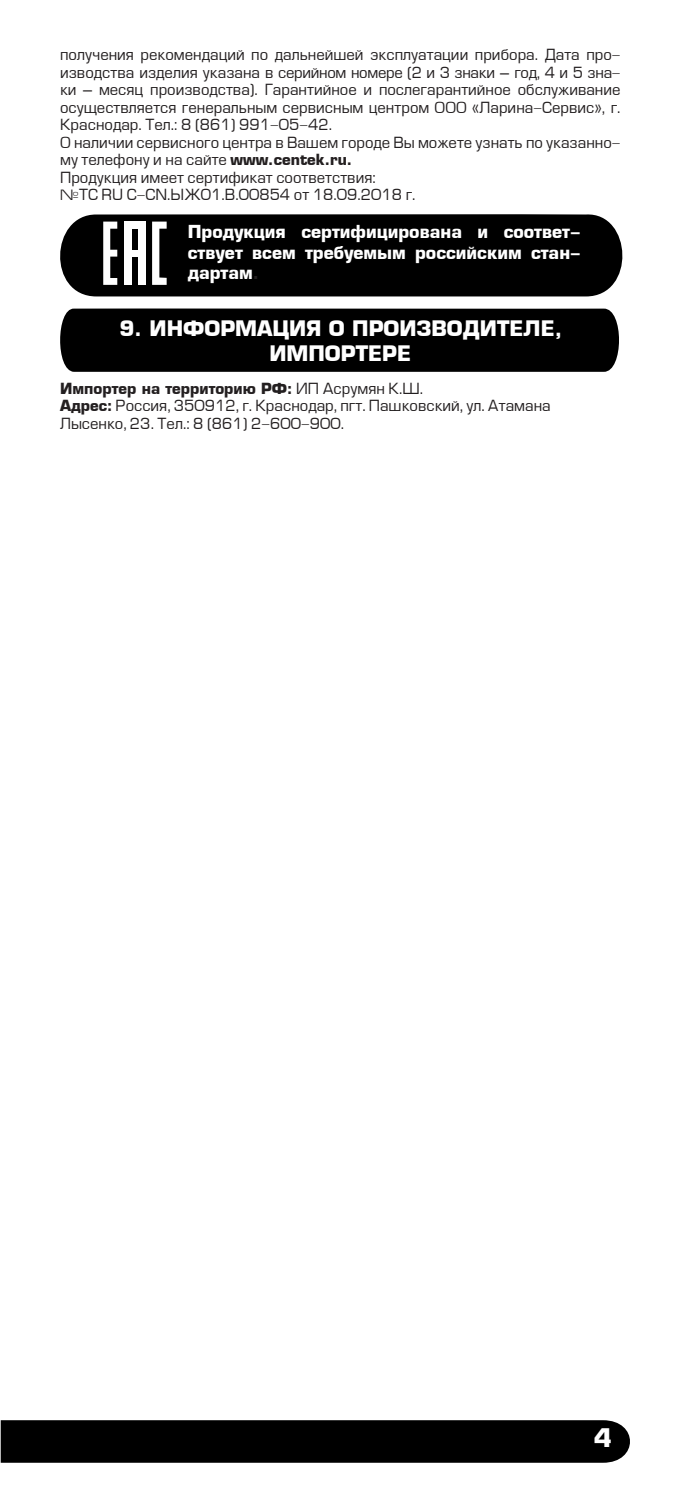
<style>
.page{position:relative;width:674px;height:1489px;background:#fff}
.page>*{position:absolute;margin:0;border:0;box-sizing:border-box;transform-origin:0 0}
.t1{font:700 25px "Europe";color:#fff}
.t2{font:700 20.75px/25px "Europe";color:#fff;text-align:center}
.t3{font:700 17.5px/20px "Europe";color:#fff;text-align:justify}
.t4{font:15px/17.5px "Europe Normal";color:#231f20}
.s1{font-family:"Europe";font-weight:700}
.s2{font-family:"Europe Ext"}
.s3{color:#231f20}
.s4{font-style:inherit}
</style>
<div class="page">
<div style="left:1px;top:1420px;width:629px;height:42px;background:#000"></div>
<div style="left:60px;top:214px;width:563px;height:82px;background:#000"></div>
<svg style="left:103px;top:221px;width:14px;height:64px"></svg>
<svg style="left:152px;top:221px;width:14px;height:64px"></svg>
<div style="left:124px;top:221px;width:7px;height:64px;background:#fff"></div>
<div style="left:138px;top:221px;width:7px;height:64px;background:#fff"></div>
<div style="left:131px;top:250px;width:7px;height:6px;background:#fff"></div>
<div style="left:131px;top:221px;width:7px;height:8px;background:#fff"></div>
<div style="left:60px;top:308px;width:559px;height:64px;background:#000"></div>
<p class="t4" style="left:60px;top:47px;width:561px;text-align:justify">получения рекомендаций по дальнейшей эксплуатации прибора. Дата про&shy;изводства изделия указана в серийном номере (2 и 3 знаки – год, 4 и 5 зна&shy;ки – месяц производства). Гарантийное и послегарантийное обслуживание осуществляется генеральным сервисным центром ООО «Ларина-Сервис», г.<br>Краснодар. Тел.: 8 (861) 991-05-42.</p>
<p class="t4" style="left:60px;top:134px;width:561px">О наличии сервисного центра в Вашем городе Вы можете узнать по указанно&shy;му телефону и на сайте <span class="s1">www.centek.ru.</span></p>
<p class="t4" style="left:60px;top:169px;width:317px">Продукция имеет сертификат соответствия:</p>
<p class="t4" style="left:60px;top:187px;width:357px"><span class="s2">№</span>TC RU C-CN.ЫЖ01.В.00854 от 18.09.2018 г.</p>
<p class="t3" style="left:188px;top:222px;width:394px">Продукция сертифицирована и соответ&shy;ствует всем требуемым российским стан&shy;дартам<span class="s3">.</span></p>
<p class="t2" style="left:119px;top:316px;width:444px">9. ИНФОРМАЦИЯ О ПРОИЗВОДИТЕЛЕ,<br><span class="s4">ИМПОРТЕРЕ</span></p>
<p class="t4" style="left:60px;top:380px;width:492px"><span class="s1">Импортер на территорию РФ:</span> ИП Асрумян К.Ш.<br><span class="s1">Адрес:</span> Россия, 350912, г. Краснодар, пгт. Пашковский, ул. Атамана<br>Лысенко, 23. Тел.: 8 (861) 2-600-900.</p>
<h1 class="t1" style="left:593px;top:1423px;width:19px">4</h1>
</div>
